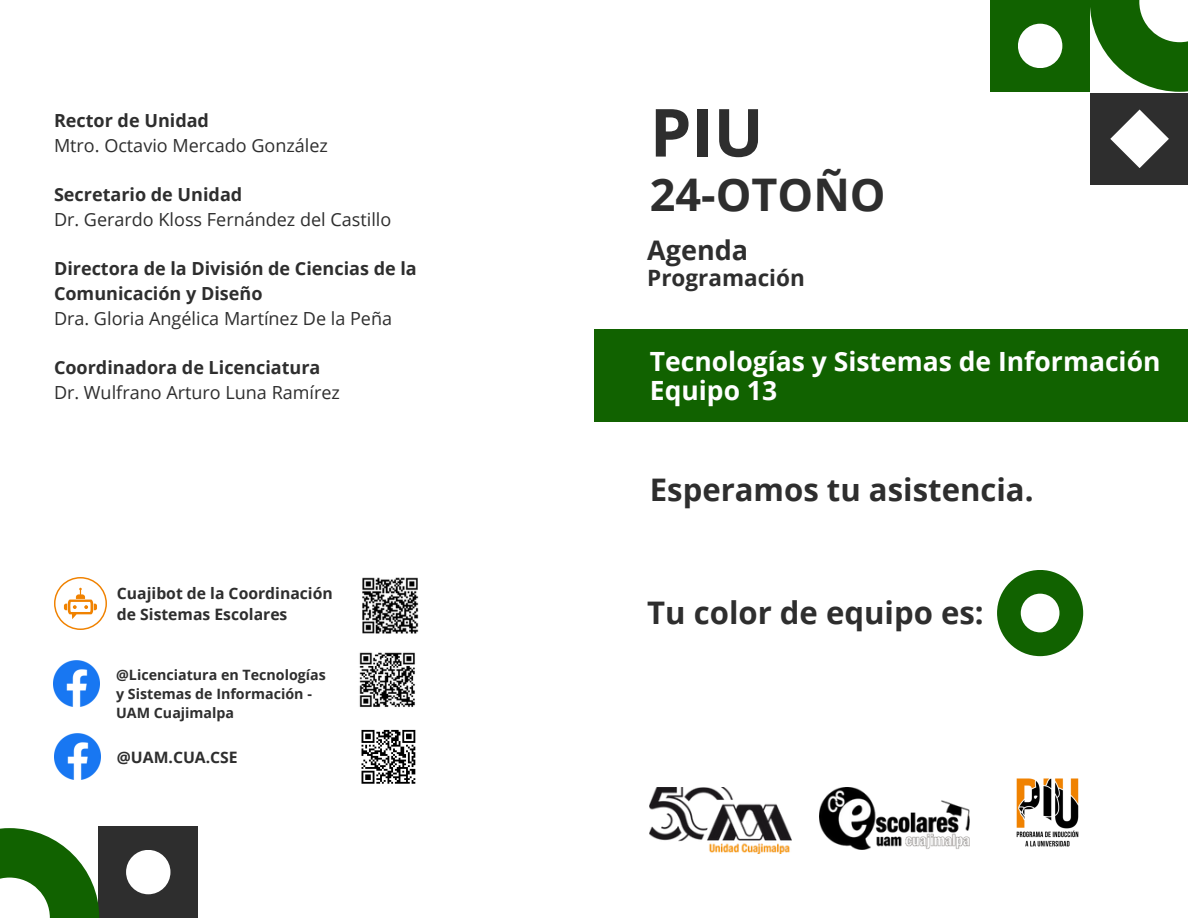
<style>
.page{position:relative;width:1188px;height:918px;background:#fff}
.page>*{position:absolute;margin:0;border:0;box-sizing:border-box;transform-origin:0 0}
.t1{font:700 66.45px "Open Sans";color:#2e2e2e}
.t2{font:700 45px "Open Sans";color:#2e2e2e}
.t3{font:700 31.05px "Open Sans";color:#2e2e2e}
.t4{font:700 27px "Open Sans";color:#2e2e2e}
.t5{font:700 26.55px/29.2px "Open Sans";color:#fff}
.t6{font:700 22.5px "Open Sans";color:#2e2e2e}
.t7{font:18px/24.8px "Open Sans";color:#2e2e2e}
.t8{font:700 18px/24.8px "Open Sans";color:#2e2e2e}
.t9{font:700 15.75px "Open Sans";color:#2e2e2e}
.t10{font:700 14.25px/19px "Open Sans";color:#2e2e2e}
.s1{font-weight:700}
.s2{font-weight:400}
</style>
<div class="page">
<div style="left:990px;top:0;width:100px;height:92px;background:#116200"></div>
<div style="left:1018px;top:24px;width:44px;height:44px;background:#fff;border-radius:50%"></div>
<div style="left:1090px;top:93px;width:98px;height:92px;background:#2e2e2e"></div>
<svg style="left:1090px;top:0;width:98px;height:92px;fill:#116200"></svg>
<svg style="left:1110px;top:110px;width:59px;height:58px"></svg>
<div style="left:594px;top:329px;width:594px;height:93px;background:#116200"></div>
<div style="left:99px;top:826px;width:99px;height:92px;background:#2e2e2e"></div>
<div style="left:126px;top:850px;width:44px;height:44px;background:#fff;border-radius:50%"></div>
<svg style="left:0;top:828px;width:99px;height:90px;fill:#116200"></svg>
<img style="left:54px;top:734px;width:46px;height:46px">
<svg style="left:54px;top:577px;width:53px;height:53px"></svg>
<svg style="left:361px;top:729px;width:55px;height:55px"></svg>
<svg style="left:997px;top:570px;width:86px;height:86px"></svg>
<img style="left:819px;top:787px;width:151px;height:63px">
<img style="left:1016px;top:778px;width:63px;height:69px">
<img style="left:650px;top:787px;width:142px;height:67px">
<img style="left:53px;top:660px;width:46px;height:46px">
<img style="left:359px;top:652px;width:56px;height:55px">
<img style="left:362px;top:577px;width:57px;height:57px">
<h1 class="t1" style="left:650px;top:86px;width:115px">PIU</h1>
<h1 class="t2" style="left:650px;top:163px;width:237px">24-OTOÑO</h1>
<p class="t7" style="left:54px;top:107px;width:276px"><span class="s1">Rector de Unidad<br></span>Mtro. Octavio Mercado González</p>
<p class="t7" style="left:54px;top:182px;width:339px"><span class="s1">Secretario de Unidad<br></span>Dr. Gerardo Kloss Fernández del Castillo</p>
<p class="t8" style="left:54px;top:256px;width:364px">Directora de la División de Ciencias de la<br>Comunicación y Diseño<br><span class="s2">Dra. Gloria Angélica Martínez De la Peña</span></p>
<p class="t7" style="left:54px;top:355px;width:288px"><span class="s1">Coordinadora de Licenciatura<br></span>Dr. Wulfrano Arturo Luna Ramírez</p>
<p class="t5" style="left:650px;top:346px;width:512px">Tecnologías y Sistemas de Información<br>Equipo 13</p>
<h5 class="t4" style="left:647px;top:231px;width:102px">Agenda</h5>
<h5 class="t6" style="left:647px;top:262px;width:159px">Programación</h5>
<h3 class="t9" style="left:117px;top:582px;width:217px">Cuajibot de la Coordinación</h3>
<h2 class="t9" style="left:117px;top:603px;width:172px">de Sistemas Escolares</h2>
<h2 class="t10" style="left:116px;top:665px;width:211px">@Licenciatura en Tecnologías y Sistemas de Información -<br>UAM Cuajimalpa</h2>
<h4 class="t9" style="left:117px;top:746px;width:122px">@UAM.CUA.CSE</h4>
<h5 class="t3" style="left:650px;top:468px;width:385px">Esperamos tu asistencia.</h5>
<h5 class="t3" style="left:647px;top:591px;width:338px">Tu color de equipo es:</h5>
</div>
